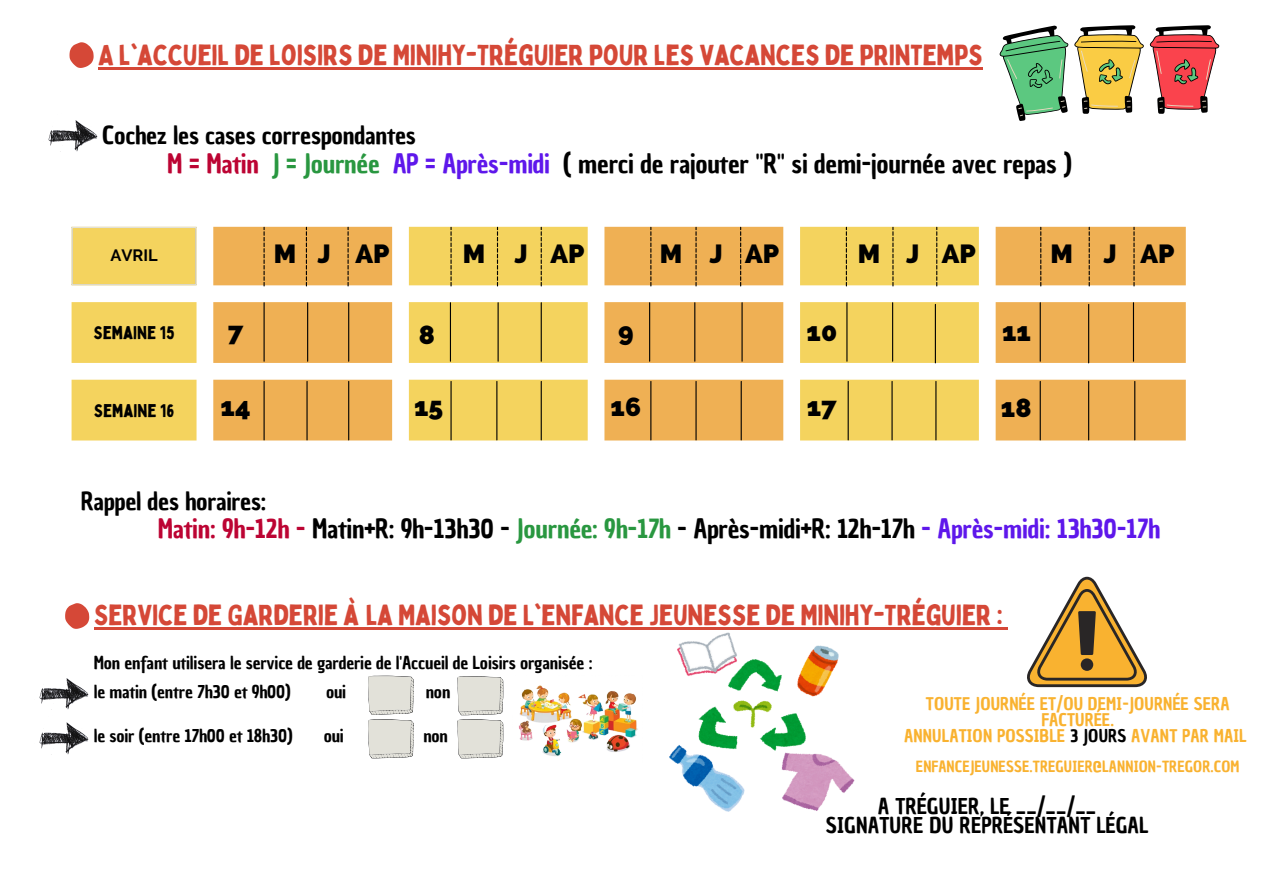
<style>
.page{position:relative;width:1263px;height:894px;background:#fff}
.page>*{position:absolute;margin:0;border:0;box-sizing:border-box;transform-origin:0 0}
.t1{font:28.5px "Bobby Jones";letter-spacing:-.01em;color:#d54837}
.t2{font:800 26.4px "Raleway";color:#000}
.t3{font:25.8px "Chau Philomene One";letter-spacing:-.01em;color:#000}
.t4{font:24.3px "Chau Philomene One";letter-spacing:-.01em;color:#000}
.t5{font:21.3px/19.2px "Chau Philomene One";letter-spacing:.01em;color:#000;text-align:center}
.t6{font:18px "Bobby Jones";color:#000}
.t7{font:17.25px "Chau Philomene One";letter-spacing:-.01em;color:#000}
.t8{font:17.1px/15.8px "Chau Philomene One";letter-spacing:.01em;color:#f9b230;text-align:center}
.t9{font:700 16.35px "Raleway";color:#000}
.t10{font:15px "Chau Philomene One";letter-spacing:.01em;color:#f9b230}
.s1{color:#bc0433}
.s2{color:#299740}
.s3{color:#5e17eb}
.s4{color:#000}
</style>
<div class="page">
<svg style="left:368px;top:675px;width:46px;height:83px"></svg>
<svg style="left:457px;top:676px;width:46px;height:82px"></svg>
<img style="left:48px;top:120px;width:50px;height:32px">
<img style="left:39px;top:678px;width:50px;height:31px">
<img style="left:39px;top:722px;width:50px;height:31px">
<svg style="left:1027px;top:576px;width:120px;height:111px"></svg>
<svg style="left:70px;top:42px;width:24px;height:26px"></svg>
<svg style="left:65px;top:603px;width:24px;height:25px"></svg>
<img style="left:518px;top:685px;width:120px;height:71px">
<svg style="left:72px;top:228px;width:125px;height:212px;fill:#f4d35e"></svg>
<svg style="left:213px;top:227px;width:973px;height:213px"></svg>
<hr style="left:72px;top:228px;width:1px;height:56px;background:#e2e1d9">
<hr style="left:195px;top:228px;width:2px;height:56px;background:#e2e1d9">
<hr style="left:72px;top:227px;width:125px;height:1px;background:#e2e1d9">
<hr style="left:72px;top:284px;width:125px;height:1px;background:#e2e1d9">
<svg style="left:264px;top:227px;width:1px;height:59px"></svg>
<hr style="left:264px;top:302px;width:1px;height:59px;background:#000">
<svg style="left:306px;top:227px;width:1px;height:59px"></svg>
<svg style="left:348px;top:227px;width:1px;height:59px"></svg>
<svg style="left:450px;top:227px;width:2px;height:59px"></svg>
<svg style="left:497px;top:227px;width:1px;height:59px"></svg>
<svg style="left:541px;top:227px;width:1px;height:59px"></svg>
<svg style="left:650px;top:227px;width:1px;height:59px"></svg>
<svg style="left:695px;top:227px;width:2px;height:59px"></svg>
<svg style="left:740px;top:227px;width:1px;height:59px"></svg>
<svg style="left:846px;top:227px;width:1px;height:59px"></svg>
<svg style="left:892px;top:227px;width:1px;height:59px"></svg>
<svg style="left:936px;top:227px;width:1px;height:59px"></svg>
<svg style="left:1040px;top:227px;width:1px;height:59px"></svg>
<svg style="left:1089px;top:227px;width:1px;height:59px"></svg>
<svg style="left:1133px;top:227px;width:2px;height:59px"></svg>
<hr style="left:307px;top:302px;width:1px;height:59px;background:#000">
<hr style="left:348px;top:302px;width:1px;height:59px;background:#000">
<hr style="left:264px;top:381px;width:1px;height:59px;background:#000">
<hr style="left:306px;top:381px;width:2px;height:59px;background:#000">
<hr style="left:348px;top:381px;width:1px;height:59px;background:#000">
<hr style="left:450px;top:381px;width:2px;height:59px;background:#000">
<hr style="left:496px;top:381px;width:1px;height:59px;background:#000">
<hr style="left:541px;top:381px;width:1px;height:59px;background:#000">
<hr style="left:650px;top:381px;width:1px;height:59px;background:#000">
<hr style="left:695px;top:381px;width:2px;height:59px;background:#000">
<hr style="left:741px;top:381px;width:1px;height:59px;background:#000">
<hr style="left:541px;top:302px;width:1px;height:59px;background:#000">
<hr style="left:498px;top:302px;width:1px;height:59px;background:#000">
<hr style="left:450px;top:302px;width:1px;height:59px;background:#000">
<hr style="left:649px;top:302px;width:1px;height:59px;background:#000">
<hr style="left:694px;top:302px;width:1px;height:59px;background:#000">
<hr style="left:741px;top:302px;width:2px;height:59px;background:#000">
<hr style="left:848px;top:381px;width:1px;height:59px;background:#000">
<hr style="left:891px;top:381px;width:2px;height:59px;background:#000">
<hr style="left:935px;top:381px;width:1px;height:59px;background:#000">
<hr style="left:846px;top:302px;width:1px;height:59px;background:#000">
<hr style="left:892px;top:302px;width:1px;height:59px;background:#000">
<hr style="left:935px;top:304px;width:1px;height:59px;background:#000">
<hr style="left:1040px;top:302px;width:1px;height:59px;background:#000">
<hr style="left:1040px;top:381px;width:1px;height:59px;background:#000">
<hr style="left:1088px;top:304px;width:1px;height:59px;background:#000">
<hr style="left:1133px;top:302px;width:1px;height:59px;background:#000">
<hr style="left:1088px;top:381px;width:1px;height:59px;background:#000">
<hr style="left:1134px;top:381px;width:1px;height:59px;background:#000">
<svg style="left:999px;top:25px;width:220px;height:96px"></svg>
<img style="left:669px;top:632px;width:186px;height:178px">
<hr style="left:94px;top:627px;width:909px;height:2px;background:#d54837">
<hr style="left:98px;top:67px;width:885px;height:3px;background:#d54837">
<p class="t1" style="left:98px;top:37px;width:886px">A L'ACCUEIL DE LOISIRS DE MINIHY-TRÉGUIER POUR LES VACANCES DE PRINTEMPS</p>
<p class="t4" style="left:102px;top:119px;width:315px">Cochez les cases correspondantes</p>
<p class="t3" style="left:167px;top:146px;width:906px"><span class="s1">M = Matin</span> <span class="s2">J = Journée</span> <span class="s3">AP = Après-midi</span> ( merci de rajouter "R" si demi-journée avec repas )</p>
<p class="t9" style="left:110px;top:245px;width:49px">AVRIL</p>
<p class="t2" style="left:274px;top:238px;width:24px">M</p>
<h1 class="t2" style="left:317px;top:238px;width:15px">J</h1>
<p class="t2" style="left:355px;top:238px;width:36px">AP</p>
<p class="t2" style="left:463px;top:238px;width:24px">M</p>
<p class="t2" style="left:514px;top:238px;width:15px">J</p>
<p class="t2" style="left:550px;top:238px;width:36px">AP</p>
<p class="t2" style="left:660px;top:238px;width:24px">M</p>
<p class="t2" style="left:709px;top:238px;width:15px">J</p>
<h1 class="t2" style="left:745px;top:238px;width:36px">AP</h1>
<p class="t2" style="left:858px;top:238px;width:24px">M</p>
<p class="t2" style="left:906px;top:238px;width:15px">J</p>
<p class="t2" style="left:942px;top:238px;width:36px">AP</p>
<p class="t2" style="left:1050px;top:238px;width:24px">M</p>
<p class="t2" style="left:1103px;top:238px;width:15px">J</p>
<h1 class="t2" style="left:1140px;top:238px;width:36px">AP</h1>
<h3 class="t6" style="left:93px;top:321px;width:83px">SEMAINE 15</h3>
<p class="t2" style="left:228px;top:316px;width:17px">7</p>
<h1 class="t2" style="left:419px;top:319px;width:18px">8</h1>
<h1 class="t2" style="left:618px;top:316px;width:17px">9</h1>
<p class="t2" style="left:807px;top:316px;width:32px">10</p>
<p class="t2" style="left:1002px;top:316px;width:30px">11</p>
<h2 class="t6" style="left:94px;top:399px;width:82px">SEMAINE 16</h2>
<p class="t2" style="left:221px;top:391px;width:31px">14</p>
<p class="t2" style="left:414px;top:391px;width:31px">15</p>
<p class="t2" style="left:611px;top:391px;width:32px">16</p>
<p class="t2" style="left:807px;top:391px;width:32px">17</p>
<p class="t2" style="left:1001px;top:392px;width:32px">18</p>
<p class="t4" style="left:81px;top:484px;width:187px">Rappel des horaires:</p>
<p class="t3" style="left:158px;top:511px;width:1004px"><span class="s1">Matin: 9h-12h -</span> Matin+R: 9h-13h30 - <span class="s2">Journée: 9h-17h</span> - Après-midi+R: 12h-17h <span class="s3">- Après-midi: 13h30-17h</span></p>
<p class="t1" style="left:94px;top:597px;width:911px">SERVICE DE GARDERIE À LA MAISON DE L'ENFANCE JEUNESSE DE MINIHY-TRÉGUIER :</p>
<p class="t7" style="left:94px;top:651px;width:500px">Mon enfant utilisera le service de garderie de l'Accueil de Loisirs organisée :</p>
<h2 class="t7" style="left:94px;top:680px;width:199px">le matin (entre 7h30 et 9h00)</h2>
<h2 class="t7" style="left:326px;top:680px;width:22px">oui</h2>
<h2 class="t7" style="left:426px;top:680px;width:26px">non</h2>
<p class="t7" style="left:94px;top:724px;width:201px">le soir (entre 17h00 et 18h30)</p>
<p class="t7" style="left:324px;top:724px;width:22px">oui</p>
<p class="t7" style="left:423px;top:724px;width:26px">non</p>
<p class="t8" style="left:904px;top:696px;width:344px">TOUTE JOURNÉE ET/OU DEMI-JOURNÉE SERA<br>FACTURÉE.<br>ANNULATION POSSIBLE <span class="s4">3 JOURS</span> AVANT PAR MAIL</p>
<p class="t10" style="left:916px;top:756px;width:325px">ENFANCEJEUNESSE.TREGUIER@LANNION-TREGOR.COM</p>
<p class="t5" style="left:826px;top:796px;width:324px">A TRÉGUIER, LE __/__/__<br>SIGNATURE DU REPRÉSENTANT LÉGAL</p>
</div>
